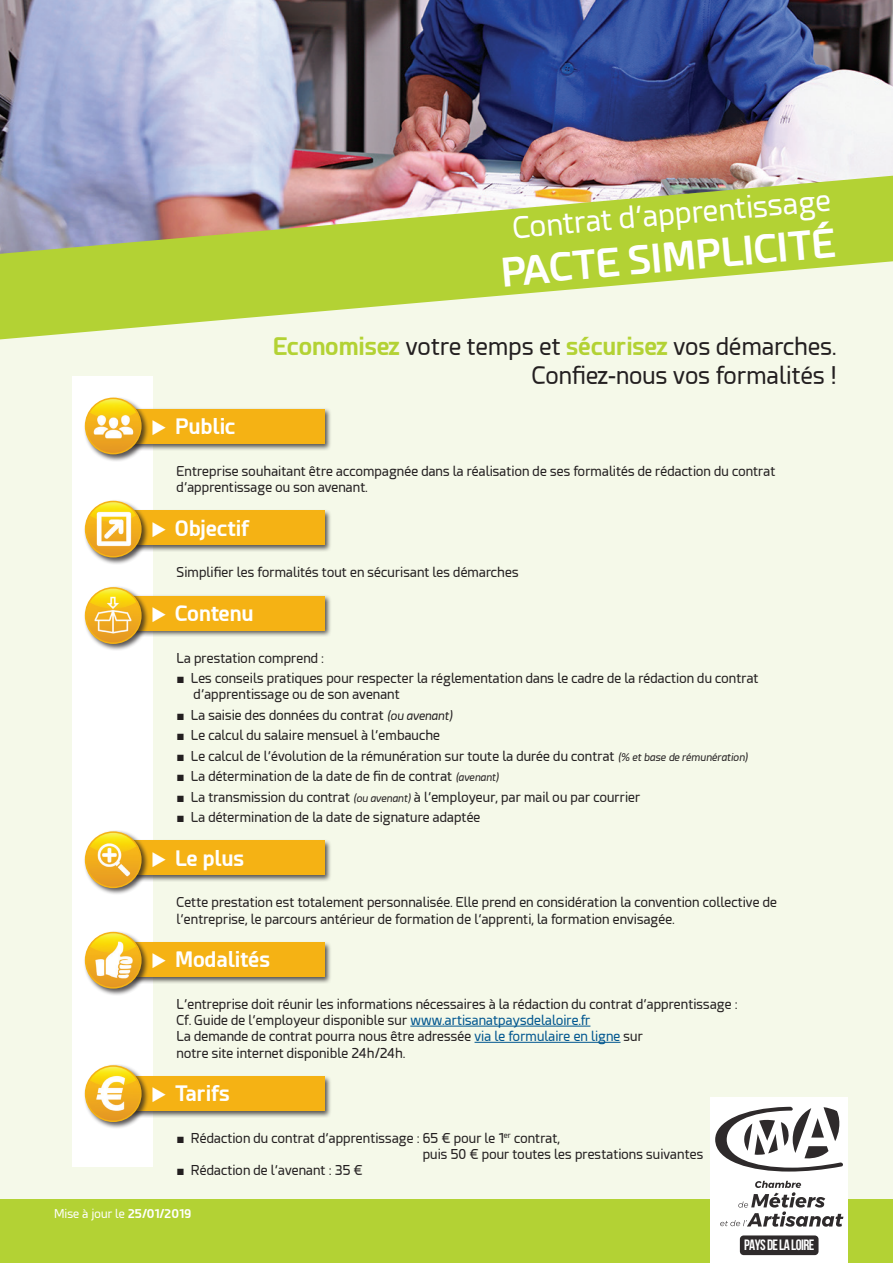
<style>
.page{position:relative;width:893px;height:1263px;background:#fff}
.page>*{position:absolute;margin:0;border:0;box-sizing:border-box;transform-origin:0 0}
.t1{font:700 39px "Esphimere";color:#fff}
.t2{font:30px "Esphimere";color:#fff}
.t3{font:24px "Esphimere";color:#231f20}
.t4{font:700 21px "Esphimere";color:#fff}
.t5{font:700 15px "Bebas Neue";letter-spacing:-.035em;color:#fff}
.t6{font:13.5px/16.2px "Esphimere";color:#231f20}
.t7{font:12px "Esphimere";color:#fff}
.s1{font-weight:700;color:#b3d234}
.s2{font-family:"Arial"}
.s3{font-style:italic;font-size:12px}
.s4{font-style:italic;font-size:10.5px}
.s5{color:#00568f}
.s6{font-weight:700}
</style>
<div class="page">
<img style="left:0;top:0;width:893px;height:176px">
<div style="left:0;top:257px;width:893px;height:960px;background:#f5f9e9"></div>
<div style="left:73px;top:376px;width:80px;height:791px;background:#fff"></div>
<div style="left:0;top:1199px;width:893px;height:64px;background:#b3d234"></div>
<hr style="left:410px;top:1026px;width:180px;height:1px;background:#00568f">
<hr style="left:474px;top:1042px;width:146px;height:1px;background:#00568f">
<div style="left:111px;top:408px;width:221px;height:43px;background:#231f20;opacity:.75"></div>
<div style="left:113px;top:409px;width:211px;height:34px;background:#f5b214"></div>
<div style="left:111px;top:509px;width:221px;height:43px;background:#231f20;opacity:.75"></div>
<div style="left:113px;top:511px;width:211px;height:34px;background:#f5b214"></div>
<div style="left:111px;top:594px;width:221px;height:44px;background:#231f20;opacity:.75"></div>
<div style="left:113px;top:596px;width:211px;height:34px;background:#f5b214"></div>
<div style="left:111px;top:839px;width:221px;height:43px;background:#231f20;opacity:.75"></div>
<div style="left:113px;top:841px;width:211px;height:34px;background:#f5b214"></div>
<div style="left:111px;top:941px;width:221px;height:43px;background:#231f20;opacity:.75"></div>
<div style="left:113px;top:942px;width:211px;height:34px;background:#f5b214"></div>
<div style="left:111px;top:1075px;width:221px;height:43px;background:#231f20;opacity:.75"></div>
<div style="left:113px;top:1076px;width:211px;height:34px;background:#f5b214"></div>
<svg style="left:0;top:176px;width:893px;height:163px;fill:#b3d234"></svg>
<div style="left:83px;top:396px;width:66px;height:66px;background:#231f20;opacity:.75"></div>
<img style="left:86px;top:398px;width:55px;height:56px;border-radius:28px">
<div style="left:85px;top:398px;width:57px;height:56px;border:2px solid #f5b214;border-radius:50%"></div>
<div style="left:83px;top:499px;width:66px;height:66px;background:#231f20;opacity:.75"></div>
<img style="left:86px;top:501px;width:55px;height:56px;border-radius:28px">
<div style="left:85px;top:501px;width:57px;height:56px;border:2px solid #f5b214;border-radius:50%"></div>
<div style="left:83px;top:585px;width:66px;height:66px;background:#231f20;opacity:.75"></div>
<img style="left:86px;top:588px;width:55px;height:55px;border-radius:28px">
<div style="left:85px;top:587px;width:57px;height:57px;border:2px solid #f5b214;border-radius:50%"></div>
<div style="left:83px;top:830px;width:66px;height:65px;background:#231f20;opacity:.75"></div>
<img style="left:86px;top:832px;width:55px;height:55px;border-radius:28px">
<div style="left:85px;top:831px;width:57px;height:57px;border:2px solid #f5b214;border-radius:50%"></div>
<div style="left:83px;top:1063px;width:66px;height:66px;background:#231f20;opacity:.75"></div>
<img style="left:86px;top:1066px;width:55px;height:55px;border-radius:28px">
<div style="left:85px;top:1065px;width:57px;height:57px;border:2px solid #f5b214;border-radius:50%"></div>
<div style="left:83px;top:930px;width:66px;height:66px;background:#231f20;opacity:.75"></div>
<img style="left:86px;top:932px;width:55px;height:56px;border-radius:28px">
<div style="left:85px;top:932px;width:57px;height:56px;border:2px solid #f5b214;border-radius:50%"></div>
<div style="left:711px;top:1097px;width:137px;height:166px;background:#fff"></div>
<div style="left:740px;top:1235px;width:78px;height:20px;background:#2e2a2b;border-radius:4px"></div>
<svg style="left:720px;top:1181px;width:123px;height:46px"></svg>
<svg style="left:715px;top:1107px;width:128px;height:64px"></svg>
<p class="t2" style="left:511px;top:211px;width:321px;rotate:-5deg">Contrat d’apprentissage</p>
<p class="t1" style="left:499px;top:248px;width:336px;rotate:-5deg">PACTE SIMPLICITÉ</p>
<p class="t3" style="left:273px;top:333px;width:565px"><span class="s1">Economisez</span> votre temps et <span class="s1">sécurisez</span> vos démarches.</p>
<p class="t3" style="left:532px;top:362px;width:306px">Confiez-nous vos formalités !</p>
<p class="t4" style="left:151px;top:414px;width:86px">◆ Public</p>
<p class="t6" style="left:177px;top:463px;width:600px">Entreprise souhaitant être accompagnée dans la réalisation de ses formalités de rédaction du contrat d’apprentissage ou son avenant.</p>
<p class="t4" style="left:151px;top:515px;width:100px">◆ Objectif</p>
<p class="t6" style="left:177px;top:565px;width:344px">Simplifier les formalités tout en sécurisant les démarches</p>
<p class="t4" style="left:151px;top:600px;width:104px">◆ Contenu</p>
<p class="t6" style="left:177px;top:650px;width:149px">La prestation comprend :</p>
<p class="t6" style="left:194px;top:670px;width:566px;text-indent:-17px"><span class="s2">■</span> Les conseils pratiques pour respecter la réglementation dans le cadre de la rédaction du contrat d’apprentissage ou de son avenant</p>
<p class="t6" style="left:177px;top:707px;width:278px"><span class="s2">■</span> La saisie des données du contrat <span class="s3">(ou avenant)</span></p>
<p class="t6" style="left:177px;top:727px;width:265px"><span class="s2">■</span> Le calcul du salaire mensuel à l’embauche</p>
<p class="t6" style="left:177px;top:748px;width:573px"><span class="s2">■</span> Le calcul de l’évolution de la rémunération sur toute la durée du contrat <span class="s4">(% et base de rémunération)</span></p>
<p class="t6" style="left:177px;top:768px;width:324px"><span class="s2">■</span> La détermination de la date de fin de contrat <span class="s4">(avenant)</span></p>
<p class="t6" style="left:177px;top:789px;width:465px"><span class="s2">■</span> La transmission du contrat <span class="s4">(ou avenant)</span> à l’employeur, par mail ou par courrier</p>
<p class="t6" style="left:177px;top:809px;width:305px"><span class="s2">■</span> La détermination de la date de signature adaptée</p>
<p class="t4" style="left:151px;top:845px;width:95px">◆ Le plus</p>
<p class="t6" style="left:177px;top:895px;width:602px">Cette prestation est totalement personnalisée. Elle prend en considération la convention collective de l’entreprise, le parcours antérieur de formation de l’apprenti, la formation envisagée.</p>
<p class="t4" style="left:151px;top:947px;width:121px">◆ Modalités</p>
<p class="t6" style="left:177px;top:996px;width:563px">L’entreprise doit réunir les informations nécessaires à la rédaction du contrat d’apprentissage :</p>
<p class="t6" style="left:177px;top:1012px;width:468px">Cf. Guide de l’employeur disponible sur <span class="s5">www.artisanatpaysdelaloire.fr<br></span>La demande de contrat pourra nous être adressée <span class="s5">via le formulaire en ligne</span> sur notre site internet disponible 24h/24h.</p>
<p class="t4" style="left:151px;top:1081px;width:80px">◆ Tarifs</p>
<p class="t6" style="left:423px;top:1130px;width:282px;text-indent:-246px"><span class="s2">■</span> Rédaction du contrat d’apprentissage : 65 € pour le 1<sup>er</sup> contrat,<br>puis 50 € pour toutes les prestations suivantes</p>
<p class="t6" style="left:177px;top:1162px;width:188px"><span class="s2">■</span> Rédaction de l’avenant : 35 €</p>
<p class="t7" style="left:54px;top:1207px;width:139px">Mise à jour le <span class="s6">25/01/2019</span></p>
<p class="t5" style="left:744px;top:1237px;width:72px">PAYS DE LA LOIRE</p>
</div>
